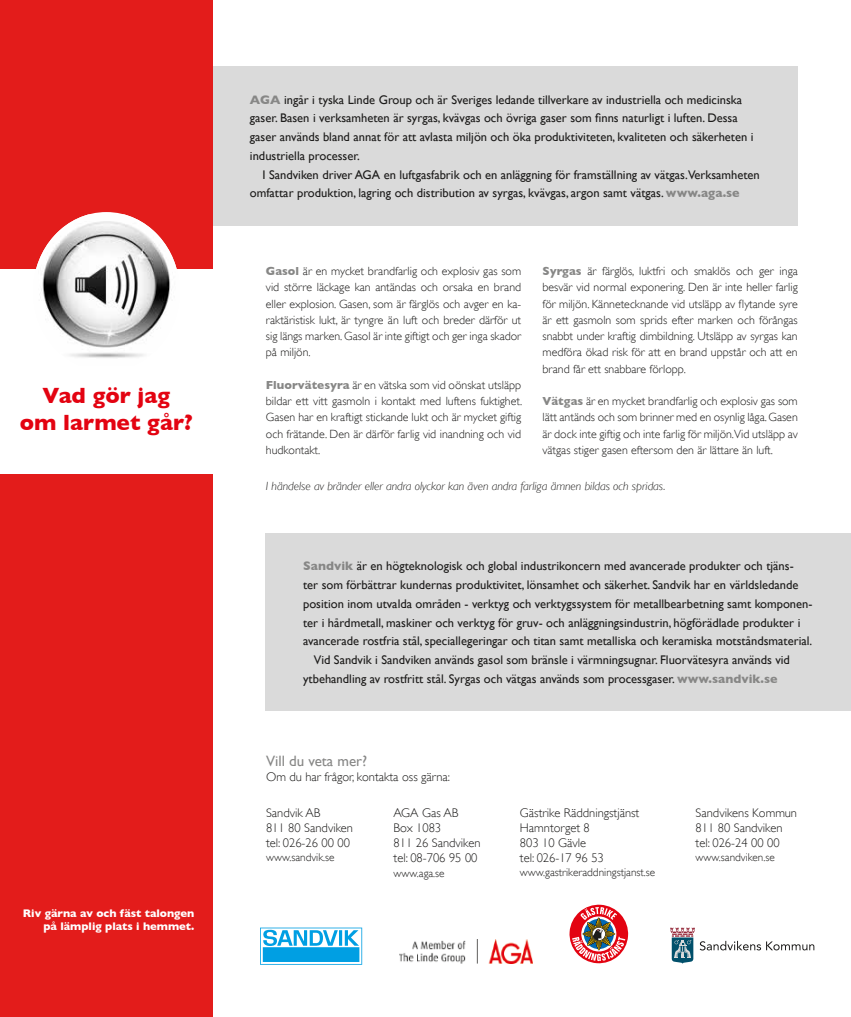
<style>
.page{position:relative;width:851px;height:1017px;background:#fff}
.page>*{position:absolute;margin:0;border:0;box-sizing:border-box;transform-origin:0 0}
.t1{font:700 22.5px/27px "Gill Sans";color:#e30311;text-align:center}
.t2{font:15px "Gill Sans";color:#878786}
.t3{font:12.5px/18.8px "Gill Sans";color:#1c1b1a}
.t4{font:300 12.5px/15px "Gill Sans";color:#1c1b1a}
.t5{font:300 11.88px/16.2px "Gill Sans";color:#1c1b1a;text-align:justify}
.t6{font:italic 300 11.88px "Gill Sans";color:#1c1b1a}
.t7{font:300 11.25px "Gill Sans";color:#1c1b1a}
.t8{font:700 11.25px/13.5px "Gill Sans";color:#fff;text-align:right}
.s1{font-weight:700;color:#878786}
</style>
<div class="page">
<div style="left:0;top:475px;width:213px;height:542px;background:#e31c1b"></div>
<div style="left:266px;top:534px;width:584px;height:177px;background:#dadada"></div>
<div style="left:213px;top:66px;width:584px;height:160px;background:#dadada"></div>
<div style="left:0;top:0;width:213px;height:268px;background:#e31c1b"></div>
<img style="left:33px;top:214px;width:147px;height:144px">
<img style="left:399px;top:940px;width:133px;height:23px">
<svg style="left:569px;top:905px;width:59px;height:58px"></svg>
<svg style="left:670px;top:928px;width:144px;height:35px"></svg>
<svg style="left:260px;top:928px;width:102px;height:37px"></svg>
<h1 class="t1" style="left:20px;top:382px;width:175px">Vad gör jag<br>om larmet går?</h1>
<p class="t8" style="left:23px;top:906px;width:173px">Riv gärna av och fäst talongen på lämplig plats i hemmet.</p>
<p class="t3" style="left:250px;top:90px;width:505px"><span class="s1">AGA</span> ingår i tyska Linde Group och är Sveriges ledande tillverkare av industriella och medicinska gaser. Basen i verksamheten är syrgas, kvävgas och övriga gaser som finns naturligt i luften. Dessa gaser används bland annat för att avlasta miljön och öka produktiviteten, kvaliteten och säkerheten i industriella processer.</p>
<p class="t3" style="left:250px;top:165px;width:511px;text-indent:12px">I Sandviken driver AGA en luftgasfabrik och en anläggning för framställning av vätgas.Verksamheten omfattar produktion, lagring och distribution av syrgas, kvävgas, argon samt vätgas. <span class="s1">www.aga.se</span></p>
<p class="t5" style="left:266px;top:263px;width:257px"><span class="s1">Gasol</span> är en mycket brandfarlig och explosiv gas som vid större läckage kan antändas och orsaka en brand eller explosion. Gasen, som är färglös och avger en ka&shy;raktäristisk lukt, är tyngre än luft och breder därför ut sig längs marken. Gasol är inte giftigt och ger inga skador på miljön.</p>
<p class="t5" style="left:266px;top:376px;width:258px"><span class="s1">Fluorvätesyra</span> är en vätska som vid oönskat utsläpp bildar ett vitt gasmoln i kontakt med luftens fuktighet.<br>Gasen har en kraftigt stickande lukt och är mycket giftig och frätande. Den är därför farlig vid inandning och vid hudkontakt.</p>
<p class="t5" style="left:542px;top:263px;width:257px"><span class="s1">Syrgas</span> är färglös, luktfri och smaklös och ger inga besvär vid normal exponering. Den är inte heller farlig för miljön. Kännetecknande vid utsläpp av flytande syre är ett gasmoln som sprids efter marken och förångas snabbt under kraftig dimbildning. Utsläpp av syrgas kan medföra ökad risk för att en brand uppstår och att en brand får ett snabbare förlopp.</p>
<p class="t5" style="left:542px;top:392px;width:257px"><span class="s1">Vätgas</span> är en mycket brandfarlig och explosiv gas som lätt antänds och som brinner med en osynlig låga. Gasen är dock inte giftig och inte farlig för miljön.Vid utsläpp av vätgas stiger gasen eftersom den är lättare än luft.</p>
<p class="t6" style="left:266px;top:480px;width:401px">I händelse av bränder eller andra olyckor kan även andra farliga ämnen bildas och spridas.</p>
<p class="t3" style="left:303px;top:557px;width:492px"><span class="s1">Sandvik</span> är en högteknologisk och global industrikoncern med avancerade produkter och tjäns-</p>
<p class="t3" style="left:303px;top:575px;width:496px">ter som förbättrar kundernas produktivitet, lönsamhet och säkerhet. Sandvik har en världsledande</p>
<p class="t3" style="left:303px;top:594px;width:510px">position inom utvalda områden - verktyg och verktygssystem för metallbearbetning samt komponen-</p>
<p class="t3" style="left:303px;top:613px;width:498px">ter i hårdmetall, maskiner och verktyg för gruv- och anläggningsindustrin, högförädlade produkter i</p>
<p class="t3" style="left:303px;top:632px;width:510px">avancerade rostfria stål, speciallegeringar och titan samt metalliska och keramiska motståndsmaterial.</p>
<p class="t3" style="left:314px;top:650px;width:477px">Vid Sandvik i Sandviken används gasol som bränsle i värmningsugnar. Fluorvätesyra används vid</p>
<p class="t3" style="left:303px;top:669px;width:476px">ytbehandling av rostfritt stål. Syrgas och vätgas används som processgaser. <span class="s1">www.sandvik.se</span></p>
<p class="t2" style="left:266px;top:752px;width:103px">Vill du veta mer?</p>
<p class="t4" style="left:266px;top:769px;width:185px">Om du har frågor, kontakta oss gärna:</p>
<p class="t4" style="left:266px;top:805px;width:88px">Sandvik AB<br>811 80 Sandviken tel: 026-26 00 00</p>
<p class="t7" style="left:266px;top:848px;width:70px">www.sandvik.se</p>
<p class="t4" style="left:393px;top:805px;width:88px">AGA Gas AB<br>Box 1083<br>811 26 Sandviken tel: 08-706 95 00</p>
<p class="t7" style="left:393px;top:864px;width:53px">www.aga.se</p>
<p class="t4" style="left:520px;top:805px;width:121px">Gästrike Räddningstjänst<br>Hamntorget 8<br>803 10 Gävle<br>tel: 026-17 96 53</p>
<p class="t7" style="left:520px;top:863px;width:137px">www.gastrikeraddningstjanst.se</p>
<p class="t4" style="left:695px;top:805px;width:103px">Sandvikens Kommun<br>811 80 Sandviken tel: 026-24 00 00</p>
<p class="t7" style="left:695px;top:848px;width:81px">www.sandviken.se</p>
</div>
